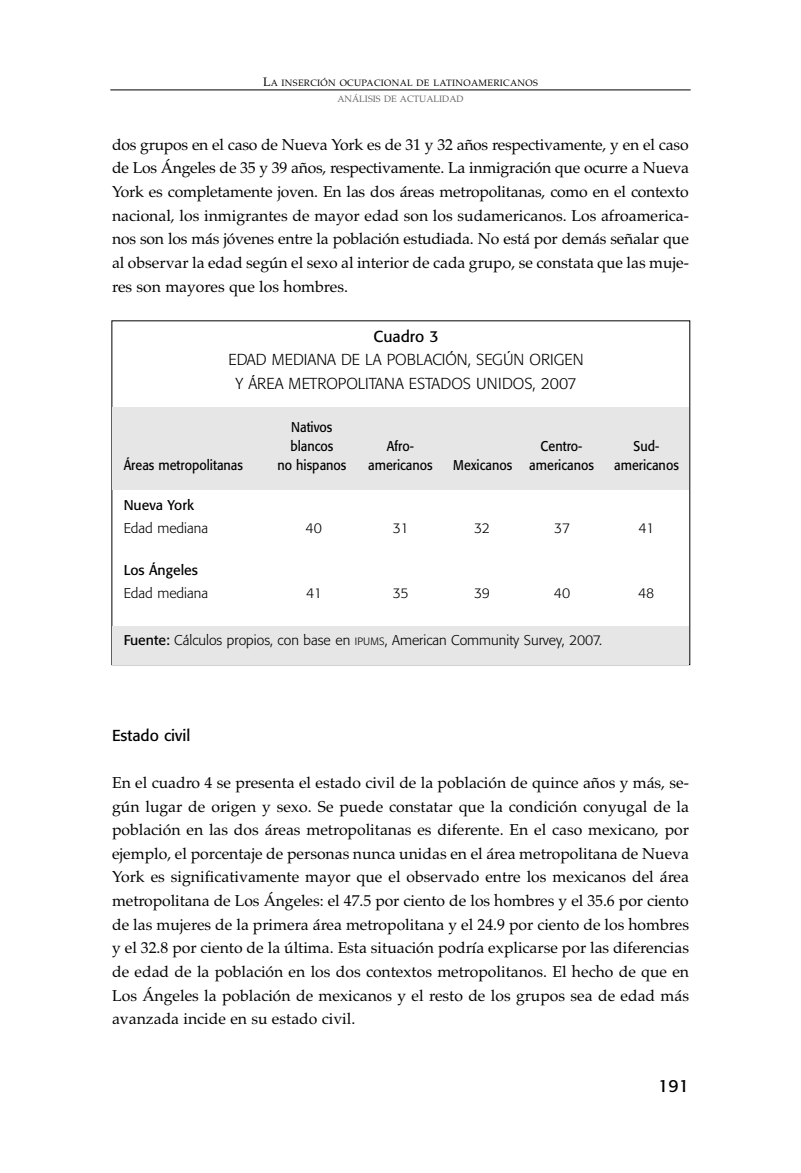
<style>
.page{position:relative;width:801px;height:1173px;background:#fff}
.page>*{position:absolute;margin:0;border:0;box-sizing:border-box;transform-origin:0 0}
.t1{font:17.5px "Formata";color:#000}
.t2{font:15.75px/23.6px "Palatino";color:#000;text-align:justify}
.t3{font:300 15.75px/23.6px "Formata";color:#000;text-align:center}
.t4{font:15.75px "Formata";color:#000}
.t5{font:300 14px/23.6px "Formata";color:#000}
.t6{font:14px/19.2px "Formata";color:#000;scale:.9 1}
.t7{font:9.1px/15.8px "Palatino";letter-spacing:.035em;color:#000;text-align:center}
.s1{font-size:12.25px}
.s2{color:#666}
.s3{font-weight:400}
.s4{font-size:10.5px}
</style>
<div class="page">
<hr style="left:110px;top:90px;width:580px;height:1px;background:#000">
<div style="left:112px;top:408px;width:577px;height:82px;background:#e6e6e6"></div>
<div style="left:112px;top:626px;width:577px;height:38px;background:#e6e6e6"></div>
<p class="t7" style="left:263px;top:75px;width:276px"><span class="s1">L</span>A INSERCIÓN OCUPACIONAL DE LATINOAMERICANOS<br><span class="s2">ANÁLISIS DE ACTUALIDAD</span></p>
<p class="t2" style="left:112px;top:132px;width:578px">dos grupos en el caso de Nueva York es de 31 y 32 años respectivamente, y en el caso de Los Ángeles de 35 y 39 años, respectivamente. La inmigración que ocurre a Nueva York es com pletamente joven. En las dos áreas metropolitanas, como en el contexto nacional, los inmigrantes de mayor edad son los sudamericanos. Los afroamerica&shy;nos son los más jóvenes entre la población estudiada. No está por demás señalar que al observar la edad según el sexo al interior de cada grupo, se constata que las muje&shy;res son ma yores que los hombres.</p>
<p class="t3" style="left:228px;top:325px;width:356px"><span class="s3">Cuadro 3<br></span>EDAD MEDIANA DE LA POBLACIÓN, SEGÚN ORIGEN<br>Y ÁREA METROPOLITANA ESTADOS UNIDOS, 2007</p>
<p class="t6" style="left:290px;top:418px;width:49px">Nativos blancos</p>
<p class="t6" style="left:387px;top:438px;width:32px">Afro-</p>
<p class="t6" style="left:540px;top:438px;width:48px">Centro-</p>
<p class="t6" style="left:633px;top:438px;width:30px">Sud-</p>
<p class="t6" style="left:124px;top:457px;width:134px">Áreas metropolitanas</p>
<p class="t6" style="left:277px;top:457px;width:78px">no hispanos</p>
<p class="t6" style="left:368px;top:457px;width:73px">americanos</p>
<p class="t6" style="left:453px;top:457px;width:158px">Mexicanos americanos</p>
<p class="t6" style="left:614px;top:457px;width:73px">americanos</p>
<p class="t5" style="left:124px;top:494px;width:86px"><span class="s3">Nueva York<br></span>Edad mediana</p>
<p class="t5" style="left:305px;top:518px;width:18px">40</p>
<p class="t5" style="left:392px;top:518px;width:18px">31</p>
<p class="t5" style="left:474px;top:518px;width:18px">32</p>
<p class="t5" style="left:554px;top:518px;width:18px">37</p>
<p class="t5" style="left:638px;top:518px;width:17px">41</p>
<p class="t5" style="left:124px;top:559px;width:86px"><span class="s3">Los Ángeles<br></span>Edad mediana</p>
<p class="t5" style="left:306px;top:582px;width:17px">41</p>
<p class="t5" style="left:392px;top:582px;width:18px">35</p>
<p class="t5" style="left:474px;top:582px;width:18px">39</p>
<p class="t5" style="left:554px;top:582px;width:18px">40</p>
<p class="t5" style="left:638px;top:582px;width:18px">48</p>
<p class="t5" style="left:124px;top:630px;width:480px"><span class="s3">Fuente:</span> Cálculos propios, con base en <span class="s4">IPUMS</span>, American Community Survey, 2007.</p>
<p class="t4" style="left:112px;top:728px;width:80px">Estado civil</p>
<p class="t2" style="left:112px;top:770px;width:578px">En el cuadro 4 se presenta el estado civil de la población de quince años y más, se - gún lugar de origen y sexo. Se puede constatar que la condición conyugal de la población en las dos áreas metropolitanas es diferente. En el caso mexicano, por ejemplo, el porcentaje de personas nunca unidas en el área metropolitana de Nueva York es significativamente mayor que el observado entre los mexicanos del área metropolitana de Los Ángeles: el 47.5 por ciento de los hombres y el 35.6 por ciento de las mujeres de la primera área metropolitana y el 24.9 por ciento de los hombres y el 32.8 por ciento de la última. Esta situación podría explicarse por las diferencias de edad de la población en los dos contextos metropolitanos. El hecho de que en Los Ángeles la población de mexicanos y el resto de los grupos sea de edad más avanzada incide en su estado civil.</p>
<p class="t1" style="left:658px;top:1078px;width:32px">191</p>
</div>
